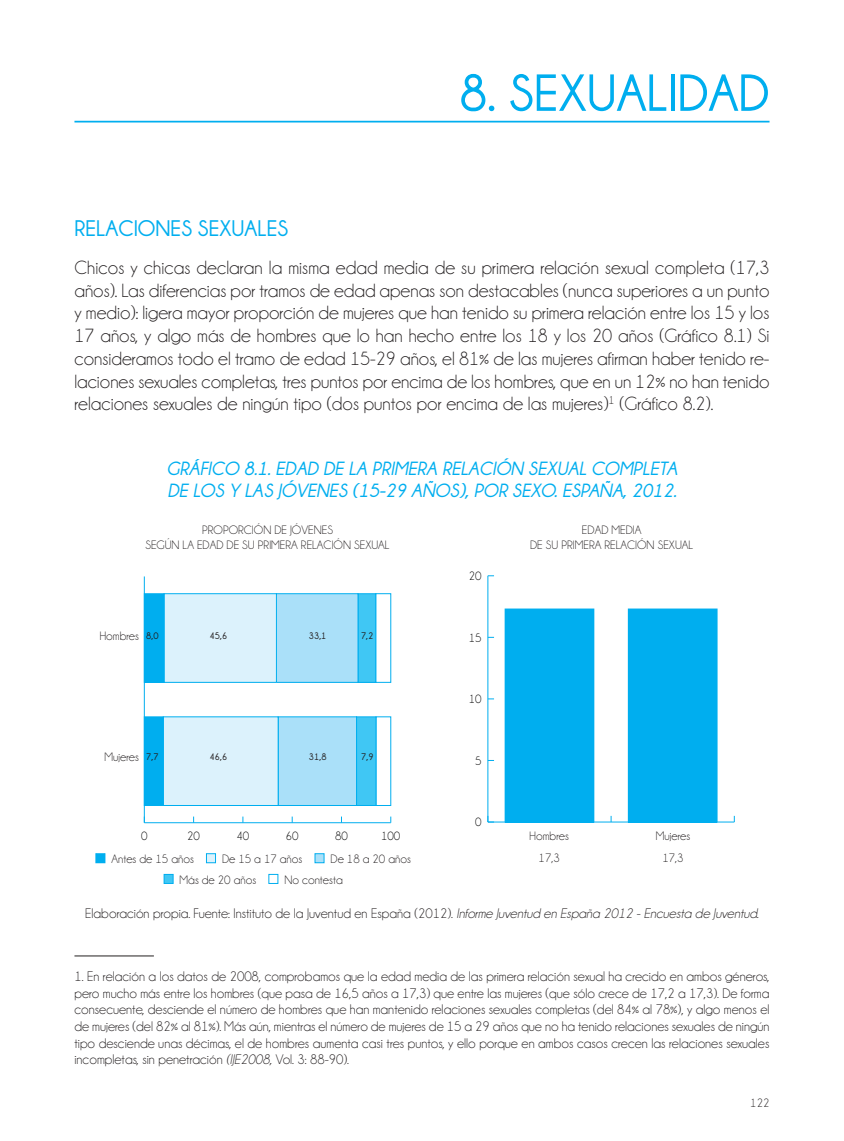
<style>
.page{position:relative;width:844px;height:1141px;background:#fff}
.page>*{position:absolute;margin:0;border:0;box-sizing:border-box;transform-origin:0 0}
.t1{font:700 52.5px "Champagne&Limousines";color:#00aeef}
.t2{font:700 22.75px "Champagne&Limousines";color:#00aeef}
.t3{font:19.25px/22.8px "Champagne&Limousines";color:#231f20;text-align:justify}
.t4{font:italic 700 19.25px/22.8px "Champagne&Limousines";color:#00aeef}
.t5{font:14px/16.6px "Champagne&Limousines";color:#231f20;text-align:justify}
.t6{font:12.25px/14.7px "Champagne&Limousines";color:#231f20;text-align:center}
.t7{font:12.25px "Champagne&Limousines";color:#000}
.t8{font:700 9.62px "Champagne&Limousines";color:#231f20}
.s1{font-weight:700;font-size:9.62px}
.s2{font-style:italic}
</style>
<div class="page">
<hr style="left:74px;top:121px;width:695px;height:2px;background:#00aeef">
<hr style="left:74px;top:955px;width:80px;height:1px;background:#231f20">
<hr style="left:144px;top:822px;width:246px;height:1px;background:#00aeef">
<hr style="left:144px;top:576px;width:1px;height:247px;background:#00aeef">
<div style="left:358px;top:594px;width:17px;height:88px;background:#40c7f4"></div>
<div style="left:357px;top:593px;width:19px;height:90px;border:1px solid #00aeef"></div>
<div style="left:356px;top:717px;width:20px;height:88px;background:#40c7f4"></div>
<div style="left:356px;top:716px;width:20px;height:90px;border:1px solid #00aeef"></div>
<div style="left:276px;top:594px;width:82px;height:88px;background:#aae0f9"></div>
<div style="left:276px;top:593px;width:82px;height:90px;border:1px solid #00aeef"></div>
<div style="left:278px;top:717px;width:78px;height:88px;background:#aae0f9"></div>
<div style="left:277px;top:716px;width:80px;height:90px;border:1px solid #00aeef"></div>
<div style="left:164px;top:594px;width:112px;height:88px;background:#dcf2fc"></div>
<div style="left:163px;top:593px;width:114px;height:90px;border:1px solid #00aeef"></div>
<div style="left:163px;top:717px;width:115px;height:88px;background:#dcf2fc"></div>
<div style="left:163px;top:716px;width:115px;height:90px;border:1px solid #00aeef"></div>
<div style="left:144px;top:594px;width:20px;height:88px;background:#00aeef"></div>
<div style="left:144px;top:717px;width:19px;height:88px;background:#00aeef"></div>
<div style="left:144px;top:716px;width:20px;height:90px;border:1px solid #00aeef"></div>
<div style="left:96px;top:854px;width:8px;height:8px;background:#00aeef"></div>
<div style="left:95px;top:853px;width:10px;height:10px;border:1px solid #00aeef"></div>
<div style="left:315px;top:854px;width:8px;height:8px;background:#aae0f9"></div>
<div style="left:314px;top:853px;width:10px;height:10px;border:1px solid #00aeef"></div>
<div style="left:268px;top:874px;width:10px;height:10px;border:1px solid #00aeef"></div>
<div style="left:207px;top:854px;width:8px;height:8px;background:#dcf2fc"></div>
<div style="left:206px;top:853px;width:10px;height:10px;border:1px solid #00aeef"></div>
<div style="left:164px;top:875px;width:9px;height:8px;background:#40c7f4"></div>
<div style="left:164px;top:874px;width:9px;height:10px;border:1px solid #00aeef"></div>
<hr style="left:487px;top:822px;width:247px;height:1px;background:#00aeef">
<hr style="left:487px;top:576px;width:1px;height:246px;background:#00aeef">
<svg style="left:487px;top:816px;width:7px;height:7px"></svg>
<div style="left:505px;top:609px;width:88px;height:213px;background:#00aeef"></div>
<div style="left:504px;top:609px;width:90px;height:213px;border:1px solid #00aeef"></div>
<div style="left:628px;top:609px;width:88px;height:213px;background:#00aeef"></div>
<div style="left:627px;top:609px;width:90px;height:213px;border:1px solid #00aeef"></div>
<h1 class="t1" style="left:459px;top:64px;width:312px">8. SEXUALIDAD</h1>
<h2 class="t2" style="left:74px;top:216px;width:215px">RELACIOnES SEXUALES</h2>
<p class="t3" style="left:74px;top:255px;width:696px">Chicos y chicas declaran la misma edad media de su primera relación sexual completa (17,3 años). Las diferencias por tramos de edad apenas son destacables (nunca superiores a un punto y medio): ligera mayor proporción de mujeres que han tenido su primera relación entre los 15 y los 17 años, y algo más de hombres que lo han hecho entre los 18 y los 20 años (Gráfico 8.1) Si consideramos todo el tramo de edad 15-29 años, el 81% de las mujeres afirman haber tenido re&shy;laciones sexuales completas, tres puntos por encima de los hombres, que en un 12% no han tenido relaciones sexuales de ningún tipo (dos puntos por encima de las mujeres)<sup>1</sup> (Gráfico 8.2).</p>
<h3 class="t4" style="left:166px;top:456px;width:512px">GRÁFICO 8.1. EDAD DE LA PRIMERA RELACIÓN SEXUAL COMPLETA<br>DE LOS Y LAS JÓVENES (15-29 AÑOS), POR SEXO. ESPAÑA, 2012.</h3>
<p class="t6" style="left:145px;top:522px;width:246px">PROPORCIÓN DE JÓVENES<br>SEGÚN LA EDAD DE SU PRIMERA RELACIÓN SEXUAL</p>
<p class="t6" style="left:530px;top:522px;width:164px">EDAD MEDIA<br>DE SU PRIMERA RELACIÓN SEXUAL</p>
<p class="t7" style="left:468px;top:569px;width:14px">20</p>
<p class="t6" style="left:100px;top:628px;width:60px">Hombres <span class="s1">8,0</span></p>
<p class="t8" style="left:209px;top:630px;width:19px">45,6</p>
<p class="t8" style="left:309px;top:630px;width:19px">33,1</p>
<p class="t8" style="left:361px;top:630px;width:14px">7,2</p>
<p class="t7" style="left:468px;top:631px;width:14px">15</p>
<p class="t7" style="left:468px;top:692px;width:14px">10</p>
<p class="t6" style="left:105px;top:749px;width:55px">Mujeres <span class="s1">7,7</span></p>
<p class="t8" style="left:209px;top:752px;width:19px">46,6</p>
<p class="t8" style="left:309px;top:752px;width:19px">31,8</p>
<p class="t8" style="left:361px;top:752px;width:14px">7,9</p>
<p class="t7" style="left:475px;top:754px;width:8px">5</p>
<p class="t7" style="left:475px;top:815px;width:8px">0</p>
<p class="t7" style="left:141px;top:829px;width:8px">0</p>
<p class="t7" style="left:187px;top:829px;width:14px">20</p>
<p class="t7" style="left:236px;top:829px;width:14px">40</p>
<p class="t7" style="left:286px;top:829px;width:14px">60</p>
<p class="t7" style="left:335px;top:829px;width:14px">80</p>
<p class="t7" style="left:381px;top:829px;width:21px">100</p>
<p class="t6" style="left:111px;top:851px;width:84px">Antes de 15 años</p>
<p class="t6" style="left:222px;top:851px;width:82px">De 15 a 17 años</p>
<p class="t6" style="left:330px;top:851px;width:82px">De 18 a 20 años</p>
<p class="t6" style="left:180px;top:872px;width:78px">Más de 20 años</p>
<p class="t6" style="left:284px;top:872px;width:60px">No contesta</p>
<p class="t6" style="left:529px;top:828px;width:41px">Hombres</p>
<p class="t6" style="left:655px;top:828px;width:36px">Mujeres</p>
<p class="t6" style="left:538px;top:850px;width:23px">17,3</p>
<p class="t6" style="left:662px;top:850px;width:23px">17,3</p>
<p class="t5" style="left:85px;top:904px;width:675px">Elaboración propia. Fuente: Instituto de la Juventud en España (2012). <span class="s2">Informe Juventud en España 2012 - Encuesta de Juventud.</span></p>
<p class="t5" style="left:74px;top:968px;width:696px">1. En relación a los datos de 2008, comprobamos que la edad media de las primera relación sexual ha crecido en ambos géneros, pero mucho más entre los hombres (que pasa de 16,5 años a 17,3) que entre las mujeres (que sólo crece de 17,2 a 17,3). De forma consecuente, desciende el número de hombres que han mantenido relaciones sexuales completas (del 84% al 78%), y algo menos el de mujeres (del 82% al 81%). Más aún, mientras el número de mujeres de 15 a 29 años que no ha tenido relaciones sexuales de ningún tipo desciende unas décimas, el de hombres aumenta casi tres puntos, y ello porque en ambos casos crecen las relaciones sexuales incompletas, sin penetración <span class="s2">(IJE2008,</span> Vol. 3: 88-90).</p>
<p class="t6" style="left:750px;top:1095px;width:21px">122</p>
</div>
